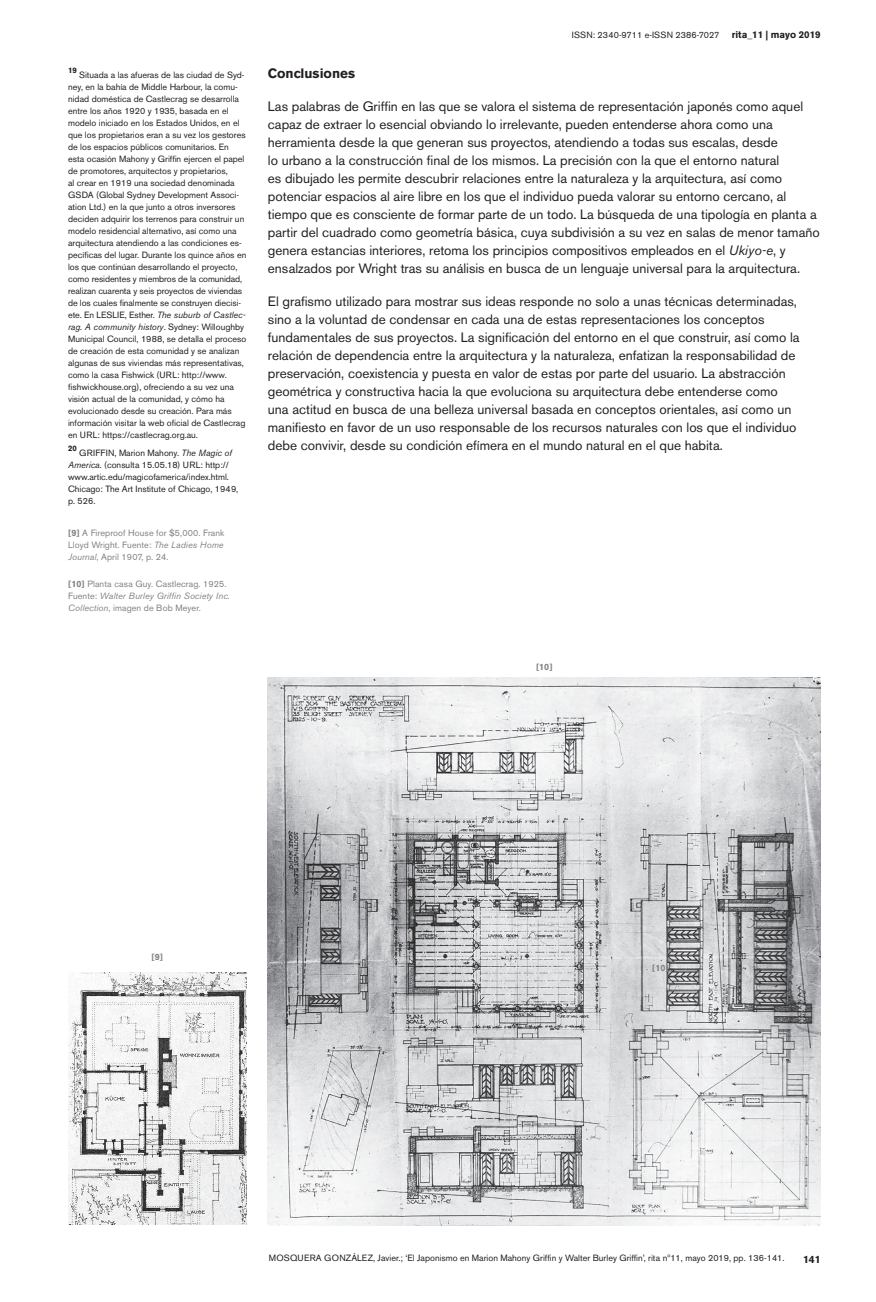
<style>
.page{position:relative;width:876px;height:1302px;background:#fff}
.page>*{position:absolute;margin:0;border:0;box-sizing:border-box;transform-origin:0 0}
.t1{font:13.5px/18px "Akzidenz Grotesk BE";color:#231f20}
.t2{font:700 13.5px "Akzidenz Grotesk BE";color:#231f20}
.t3{font:700 10.5px "Akzidenz Grotesk BE";color:#231f20}
.t4{font:700 9.75px "Akzidenz Grotesk BE";color:#231f20}
.t5{font:9px/12px "Akzidenz Grotesk BE";color:#231f20}
.t6{font:9px/12px "Akzidenz Grotesk BE";letter-spacing:.01em;color:#808285;text-align:justify}
.t7{font:9px "Akzidenz Grotesk BE";letter-spacing:.02em;color:#231f20}
.t8{font:700 9px "Akzidenz Grotesk BE";color:#808285}
.t9{font:700 7.8px "Akzidenz Grotesk BE";color:#231f20}
.s1{font-style:italic}
.s2{font-weight:700}
</style>
<div class="page">
<img style="left:68px;top:972px;width:179px;height:252px">
<img style="left:268px;top:677px;width:553px;height:548px">
<p class="t9" style="left:68px;top:66px;width:10px">19</p>
<p class="t5" style="left:68px;top:69px;width:180px;text-indent:11px">Situada a las afueras de las ciudad de Syd&shy;ney, en la bahía de Middle Harbour, la comu&shy;nidad doméstica de Castlecrag se desarrolla entre los años 1920 y 1935, basada en el modelo iniciado en los Estados Unidos, en el que los propietarios eran a su vez los gestores de los espacios públicos comunitarios. En esta ocasión Mahony y Griffin ejercen el papel de promotores, arquitectos y propietarios,<br>al crear en 1919 una sociedad denominada GSDA (Global Sydney Development Associ&shy;ation Ltd.) en la que junto a otros inversores deciden adquirir los terrenos para construir un modelo residencial alternativo, así como una arquitectura atendiendo a las condiciones es&shy;pecíficas del lugar. Durante los quince años en los que continúan desarrollando el proyecto, como residentes y miembros de la comunidad, realizan cuarenta y seis proyectos de viviendas de los cuales finalmente se construyen diecisi&shy;ete. En LESLIE, Esther. <span class="s1">The suburb of Castlec&shy;rag. A community history</span>. Sydney: Willoughby Municipal Council, 1988, se detalla el proceso de creación de esta comunidad y se analizan algunas de sus viviendas más representativas, como la casa Fishwick (URL: http://www. fishwickhouse.org), ofreciendo a su vez una visión actual de la comunidad, y cómo ha evolucionado desde su creación. Para más información visitar la web oficial de Castlecrag en URL: https://castlecrag.org.au.</p>
<p class="t9" style="left:68px;top:444px;width:10px">20</p>
<p class="t5" style="left:68px;top:447px;width:172px;text-indent:11px">GRIFFIN, Marion Mahony. <span class="s1">The Magic of America.</span> (consulta 15.05.18) URL: http:// www.artic.edu/magicofamerica/index.html.<br>Chicago: The Art Institute of Chicago, 1949, p. 526.</p>
<p class="t6" style="left:68px;top:526px;width:158px"><span class="s2">[9]</span> A Fireproof House for $5,000. Frank Lloyd Wright. Fuente: <span class="s1">The Ladies Home Journal</span>, April 1907, p. 24.</p>
<p class="t6" style="left:68px;top:577px;width:163px;text-align:left"><span class="s2">[10]</span> Planta casa Guy. Castlecrag. 1925.<br>Fuente: <span class="s1">Walter Burley Griffin Society Inc.<br>Collection</span>, imagen de Bob Meyer.</p>
<p class="t7" style="left:572px;top:29px;width:149px">ISSN: 2340-9711 e-ISSN 2386-7027</p>
<p class="t4" style="left:732px;top:29px;width:90px">rita_11 | mayo 2019</p>
<p class="t2" style="left:268px;top:66px;width:89px">Conclusiones</p>
<p class="t1" style="left:268px;top:97px;width:553px">Las palabras de Griffin en las que se valora el sistema de representación japonés como aquel capaz de extraer lo esencial obviando lo irrelevante, pueden entenderse ahora como una herramienta desde la que generan sus proyectos, atendiendo a todas sus escalas, desde<br>lo urbano a la construcción final de los mismos. La precisión con la que el entorno natural<br>es dibujado les permite descubrir relaciones entre la naturaleza y la arquitectura, así como potenciar espacios al aire libre en los que el individuo pueda valorar su entorno cercano, al tiempo que es consciente de formar parte de un todo. La búsqueda de una tipología en planta a partir del cuadrado como geometría básica, cuya subdivisión a su vez en salas de menor tamaño genera estancias interiores, retoma los principios compositivos empleados en el <span class="s1">Ukiyo-e</span>, y ensalzados por Wright tras su análisis en busca de un lenguaje universal para la arquitectura.</p>
<p class="t1" style="left:268px;top:292px;width:533px">El grafismo utilizado para mostrar sus ideas responde no solo a unas técnicas determinadas, sino a la voluntad de condensar en cada una de estas representaciones los conceptos fundamentales de sus proyectos. La significación del entorno en el que construir, así como la relación de dependencia entre la arquitectura y la naturaleza, enfatizan la responsabilidad de preservación, coexistencia y puesta en valor de estas por parte del usuario. La abstracción geométrica y constructiva hacia la que evoluciona su arquitectura debe entenderse como una actitud en busca de una belleza universal basada en conceptos orientales, así como un manifiesto en favor de un uso responsable de los recursos naturales con los que el individuo debe convivir, desde su condición efímera en el mundo natural en el que habita.</p>
<p class="t8" style="left:536px;top:662px;width:18px">[10]</p>
<p class="t8" style="left:152px;top:951px;width:13px">[9]</p>
<p class="t8" style="left:652px;top:962px;width:18px">[10]</p>
<p class="t5" style="left:269px;top:1251px;width:517px">MOSQUERA GONZÁLEZ, Javier.; ‘El Japonismo en Marion Mahony Griffin y Walter Burley Griffin’, rita nº11, mayo 2019, pp. 136-141.</p>
<p class="t3" style="left:803px;top:1252px;width:19px">141</p>
</div>
